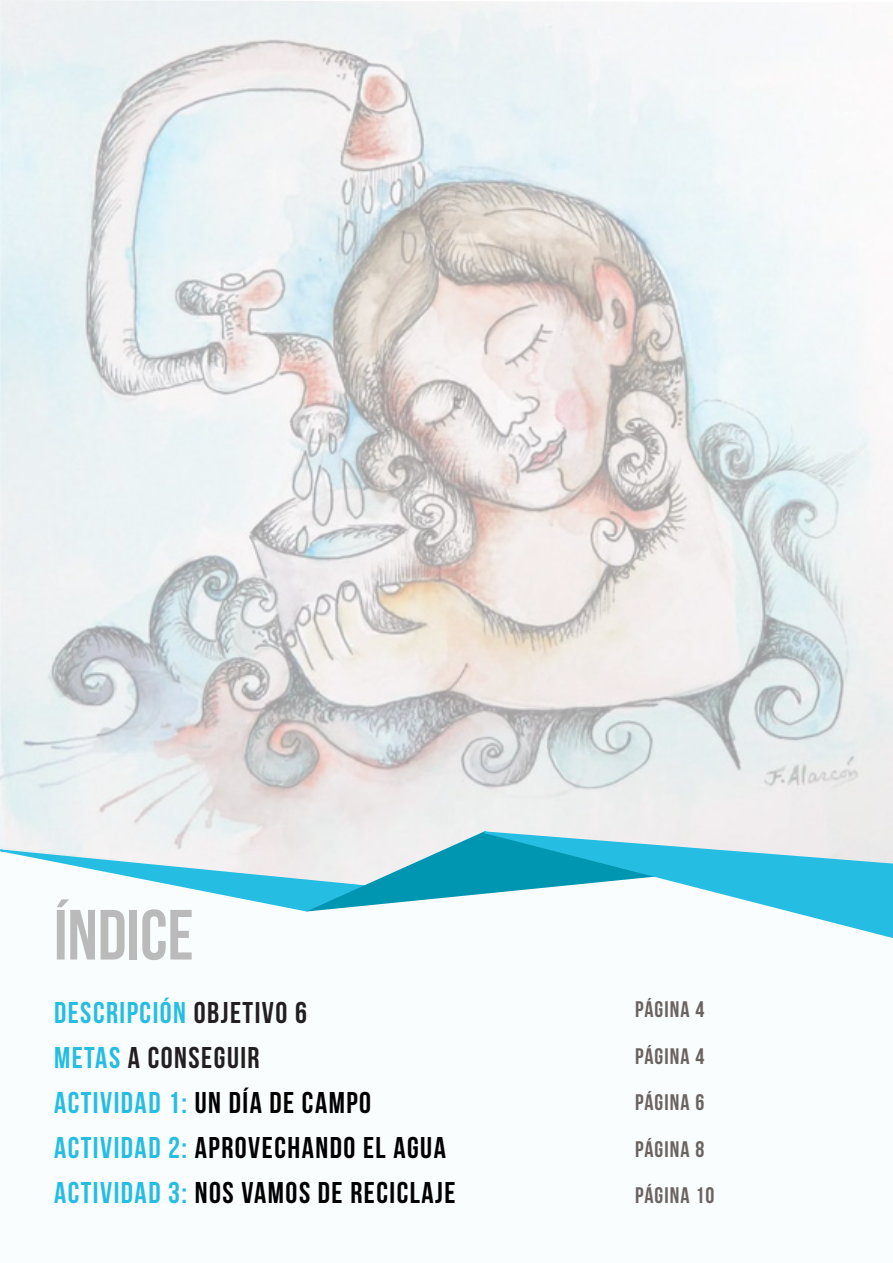
<style>
.page{position:relative;width:893px;height:1263px;background:#fff}
.page>*{position:absolute;margin:0;border:0;box-sizing:border-box;transform-origin:0 0}
.t1{font:70.95px "Bebas Neue";color:#bababa}
.t2{font:30px "Bebas Neue";letter-spacing:.05em;color:#000}
.t3{font:30px "Bebas Neue";letter-spacing:.05em;color:#26bde3}
.t4{font:30px "Bebas Neue";letter-spacing:.05em;color:#231f20}
.t5{font:22.5px "Bebas Neue";letter-spacing:.05em;color:#6b6360}
.s1{color:#231f20}
.s2{color:#26bde3}
</style>
<div class="page">
<img style="left:0;top:0;width:893px;height:831px">
<svg style="left:0;top:831px;width:465px;height:81px"></svg>
<svg style="left:465px;top:829px;width:428px;height:109px"></svg>
<p class="t1" style="left:54px;top:896px;width:141px">ÍNDICE</p>
<p class="t3" style="left:54px;top:996px;width:254px">DESCRIPCIÓN <span class="s1">OBJETIVO 6</span></p>
<p class="t4" style="left:54px;top:1041px;width:207px"><span class="s2">METAS</span> A CONSEGUIR</p>
<p class="t2" style="left:54px;top:1086px;width:319px"><span class="s2">ACTIVIDAD 1:</span> UN DÍA DE CAMPO</p>
<p class="t2" style="left:54px;top:1131px;width:393px"><span class="s2">ACTIVIDAD 2:</span> APROVECHANDO EL AGUA</p>
<p class="t2" style="left:54px;top:1176px;width:403px"><span class="s2">ACTIVIDAD 3:</span> NOS VAMOS DE RECICLAJE</p>
<p class="t5" style="left:635px;top:997px;width:71px">PÁGINA 4</p>
<p class="t5" style="left:635px;top:1044px;width:71px">PÁGINA 4</p>
<p class="t5" style="left:635px;top:1090px;width:71px">PÁGINA 6</p>
<p class="t5" style="left:635px;top:1137px;width:71px">PÁGINA 8</p>
<p class="t5" style="left:635px;top:1183px;width:81px">PÁGINA 10</p>
</div>
